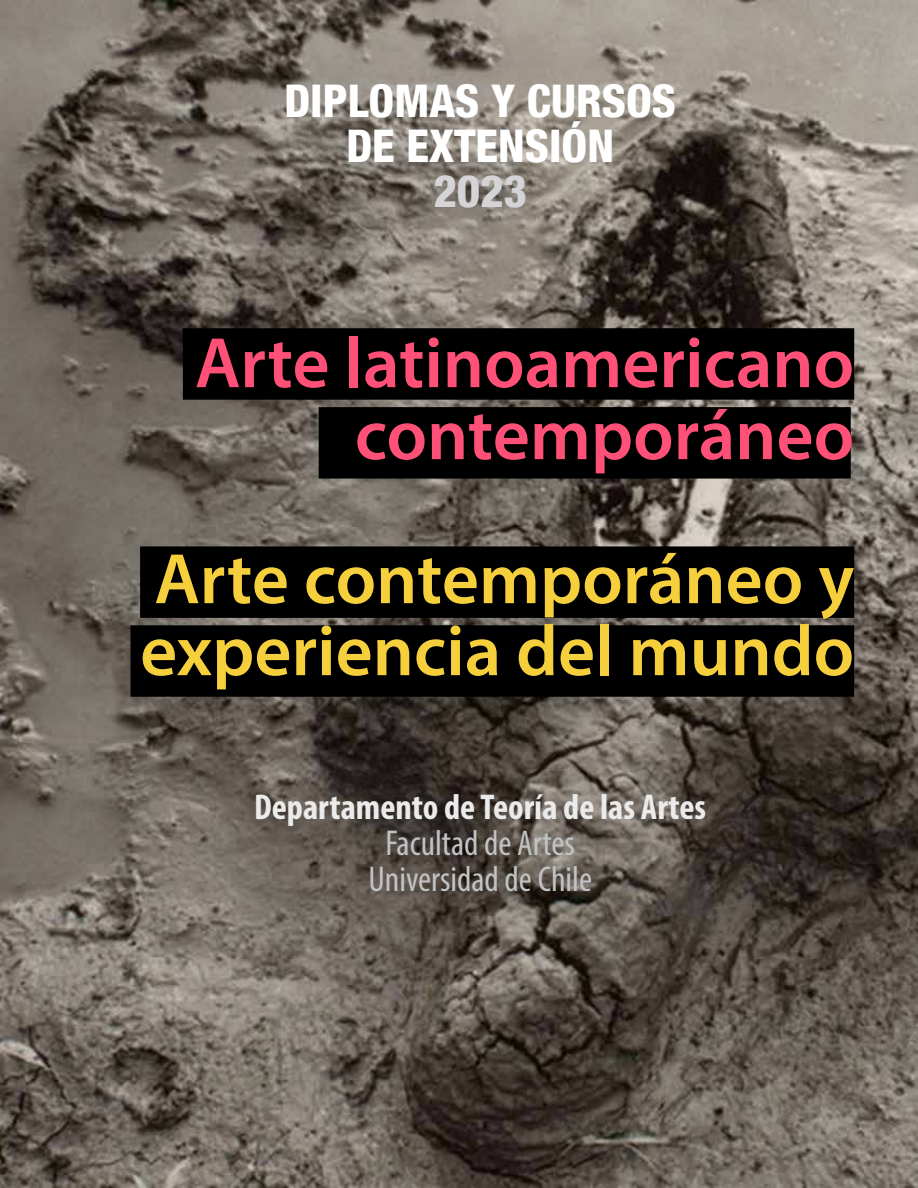
<style>
.page{position:relative;width:918px;height:1188px;background:#fff}
.page>*{position:absolute;margin:0;border:0;box-sizing:border-box;transform-origin:0 0}
.t1{font:600 72px/72px "Myriad Pro";color:#f6cf3d}
.t2{font:600 72px/72px "Myriad Pro";color:#ff5178;text-align:right}
.t3{font:800 condensed 45px/45px "Helvetica 87";color:#fff;text-align:center}
.t4{font:800 condensed 45px "Helvetica 87";color:#d4d3d5}
.t5{font:condensed 36px/36px "Myriad Pro";color:#c0c2c4;text-align:center}
.t6{font:700 condensed 36px "Myriad Pro";color:#ebebeb}
</style>
<div class="page">
<img style="left:0;top:0;width:918px;height:1188px">
<div style="left:319px;top:408px;width:531px;height:70px;background:#000"></div>
<div style="left:319px;top:407px;width:532px;height:72px;border:2px solid #000"></div>
<div style="left:184px;top:329px;width:669px;height:70px;background:#000"></div>
<div style="left:183px;top:328px;width:671px;height:72px;border:2px solid #000"></div>
<div style="left:131px;top:626px;width:722px;height:70px;background:#000"></div>
<div style="left:131px;top:625px;width:723px;height:72px;border:2px solid #000"></div>
<div style="left:141px;top:547px;width:712px;height:70px;background:#000"></div>
<div style="left:140px;top:546px;width:714px;height:72px;border:2px solid #000"></div>
<p class="t3" style="left:284px;top:78px;width:393px">DIPLOMAS Y CURSOS<br>DE EXTENSIÓN</p>
<p class="t4" style="left:433px;top:163px;width:95px">2023</p>
<p class="t2" style="left:195px;top:325px;width:661px">Arte latinoamericano contemporáneo</p>
<p class="t1" style="left:140px;top:541px;width:716px">Arte contemporáneo y experiencia del mundo</p>
<p class="t6" style="left:254px;top:785px;width:454px">Departamento de Teoría de las Artes</p>
<p class="t5" style="left:368px;top:825px;width:225px">Facultad de Artes<br>Universidad de Chile</p>
</div>
